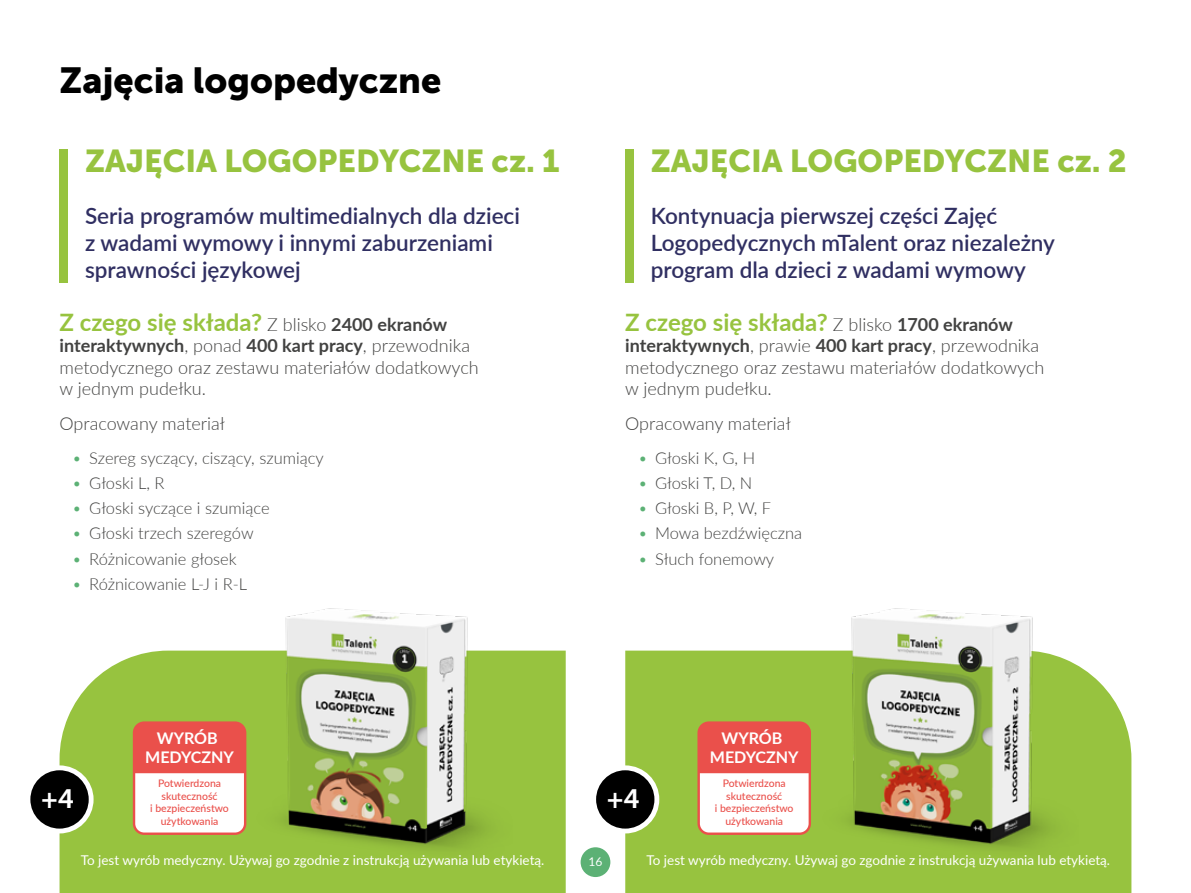
<style>
.page{position:relative;width:1191px;height:893px;background:#fff}
.page>*{position:absolute;margin:0;border:0;box-sizing:border-box;transform-origin:0 0}
.t1{font:36px "Museo Sans 900";color:#000}
.t2{font:31.5px "Museo Sans 900";color:#97c33f}
.t3{font:26.4px "Museo Sans 700";color:#fff}
.t4{font:700 24px "Lato";color:#97c33f}
.t5{font:600 22.5px/27px "Lato";color:#302f62}
.t6{font:300 18px/21.6px "Lato";color:#424241}
.t7{font:300 16.5px "Lato";color:#424241}
.t8{font:700 16.05px/19.4px "Lato";color:#fff;text-align:center}
.t9{font:13.5px "Lato";color:#fff}
.t10{font:12px "Lato";color:#fff}
.t11{font:500 10.5px/12.6px "Lato";color:#ea504b;text-align:center}
.s1{font-weight:300;font-size:18px;color:#424241}
.s2{font-size:18px;color:#424241}
.s3{font-weight:700}
.s4{color:#5cb175}
</style>
<div class="page">
<div style="left:625px;top:651px;width:506px;height:242px;background:#97c33f"></div>
<div style="left:60px;top:651px;width:506px;height:242px;background:#97c33f"></div>
<div style="left:580px;top:847px;width:30px;height:30px;background:#5cb175;border-radius:50%"></div>
<div style="left:60px;top:149px;width:8px;height:134px;background:#97c33f"></div>
<div style="left:625px;top:149px;width:9px;height:134px;background:#97c33f"></div>
<div style="left:26px;top:765px;width:68px;height:68px;background:#fff;border-radius:50%"></div>
<div style="left:30px;top:770px;width:59px;height:59px;background:#000;border-radius:50%"></div>
<div style="left:134px;top:723px;width:111px;height:111px;background:#fff;border-radius:10px"></div>
<div style="left:133px;top:721px;width:113px;height:114px;border:2px solid #ea504b;border-radius:10px"></div>
<div style="left:134px;top:723px;width:106px;height:50px;background:#ea504b"></div>
<div style="left:698px;top:723px;width:112px;height:111px;background:#fff;border-radius:10px"></div>
<div style="left:697px;top:721px;width:114px;height:114px;border:2px solid #ea504b;border-radius:10px"></div>
<div style="left:698px;top:723px;width:108px;height:50px;background:#ea504b"></div>
<img style="left:240px;top:608px;width:272px;height:257px">
<img style="left:806px;top:608px;width:272px;height:257px">
<div style="left:591px;top:765px;width:68px;height:68px;background:#fff;border-radius:50%"></div>
<div style="left:596px;top:770px;width:58px;height:59px;background:#000;border-radius:50%"></div>
<h1 class="t1" style="left:60px;top:60px;width:383px">Zajęcia logopedyczne</h1>
<h2 class="t2" style="left:85px;top:144px;width:476px">ZAJĘCIA LOGOPEDYCZNE cz. 1</h2>
<h2 class="t2" style="left:651px;top:144px;width:477px">ZAJĘCIA LOGOPEDYCZNE cz. 2</h2>
<p class="t5" style="left:85px;top:201px;width:436px">Seria programów multimedialnych dla dzieci z wadami wymowy i innymi zaburzeniami sprawności językowej</p>
<p class="t5" style="left:651px;top:201px;width:406px">Kontynuacja pierwszej części Zajęć<br>Logopedycznych mTalent oraz niezależny program dla dzieci z wadami wymowy</p>
<h3 class="t4" style="left:60px;top:304px;width:389px">Z czego się składa? <span class="s1">Z blisko</span> <span class="s2">2400 ekranów</span></h3>
<p class="t6" style="left:60px;top:334px;width:421px"><span class="s3">interaktywnych</span>, ponad <span class="s3">400 kart pracy</span>, przewodnika metodycznego oraz zestawu materiałów dodatkowych w jednym pudełku.</p>
<p class="t6" style="left:60px;top:412px;width:167px">Opracowany materiał</p>
<p class="t7" style="left:72px;top:446px;width:253px"><span class="s4">•</span> Szereg syczący, ciszący, szumiący</p>
<p class="t7" style="left:72px;top:471px;width:94px"><span class="s4">•</span> Głoski L, R</p>
<p class="t7" style="left:72px;top:497px;width:199px"><span class="s4">•</span> Głoski syczące i szumiące</p>
<p class="t7" style="left:72px;top:522px;width:183px"><span class="s4">•</span> Głoski trzech szeregów</p>
<p class="t7" style="left:72px;top:547px;width:166px"><span class="s4">•</span> Różnicowanie głosek</p>
<p class="t7" style="left:72px;top:572px;width:176px"><span class="s4">•</span> Różnicowanie L-J i R-L</p>
<h3 class="t4" style="left:625px;top:304px;width:389px">Z czego się składa? <span class="s1">Z blisko</span> <span class="s2">1700 ekranów</span></h3>
<p class="t6" style="left:625px;top:334px;width:421px"><span class="s3">interaktywnych</span>, prawie <span class="s3">400 kart pracy</span>, przewodnika metodycznego oraz zestawu materiałów dodatkowych w jednym pudełku.</p>
<p class="t6" style="left:625px;top:412px;width:167px">Opracowany materiał</p>
<p class="t7" style="left:638px;top:446px;width:119px"><span class="s4">•</span> Głoski K, G, H</p>
<p class="t7" style="left:638px;top:471px;width:116px"><span class="s4">•</span> Głoski T, D, N</p>
<p class="t7" style="left:638px;top:497px;width:135px"><span class="s4">•</span> Głoski B, P, W, F</p>
<p class="t7" style="left:638px;top:522px;width:166px"><span class="s4">•</span> Mowa bezdźwięczna</p>
<p class="t7" style="left:638px;top:547px;width:138px"><span class="s4">•</span> Słuch fonemowy</p>
<h3 class="t3" style="left:41px;top:784px;width:35px">+4</h3>
<p class="t8" style="left:145px;top:728px;width:90px">WYRÓB<br>MEDYCZNY</p>
<p class="t11" style="left:150px;top:777px;width:80px">Potwierdzona skuteczność<br>i bezpieczeństwo użytkowania</p>
<h3 class="t3" style="left:607px;top:784px;width:35px">+4</h3>
<p class="t8" style="left:710px;top:728px;width:90px">WYRÓB<br>MEDYCZNY</p>
<p class="t11" style="left:715px;top:777px;width:80px">Potwierdzona skuteczność<br>i bezpieczeństwo użytkowania</p>
<p class="t9" style="left:81px;top:851px;width:465px">To jest wyrób medyczny. Używaj go zgodnie z instrukcją używania lub etykietą.</p>
<p class="t9" style="left:646px;top:851px;width:465px">To jest wyrób medyczny. Używaj go zgodnie z instrukcją używania lub etykietą.</p>
<p class="t10" style="left:588px;top:853px;width:15px">16</p>
</div>
